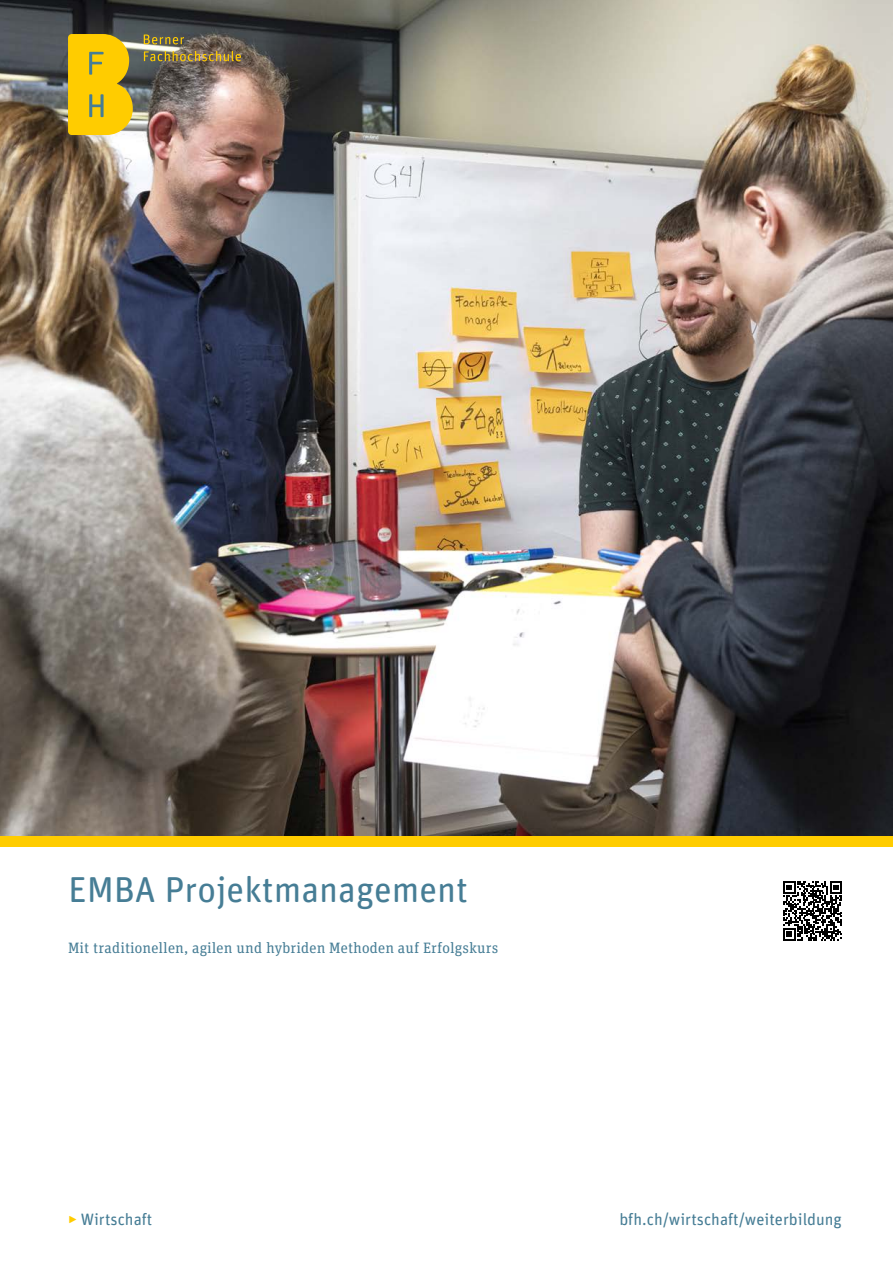
<style>
.page{position:relative;width:893px;height:1263px;background:#fff}
.page>*{position:absolute;margin:0;border:0;box-sizing:border-box;transform-origin:0 0}
.t1{font:36px "Unit Rounded Pro";color:#467d95}
.t2{font:16.5px "Unit Rounded Pro";color:#467d95}
.t3{font:15px "Unit Slab Pro";letter-spacing:.01em;color:#467d95}
.s1{font-weight:300;color:#fc0}
</style>
<div class="page">
<img style="left:0;top:0;width:893px;height:837px">
<div style="left:0;top:837px;width:893px;height:10px;background:#fc0"></div>
<svg style="left:68px;top:34px;width:65px;height:101px;background:#e8c014"></svg>
<svg style="left:144px;top:35px;width:40px;height:9px"></svg>
<svg style="left:144px;top:51px;width:97px;height:10px"></svg>
<svg style="left:783px;top:881px;width:59px;height:59px"></svg>
<h1 class="t1" style="left:68px;top:864px;width:401px">EMBA Projektmanagement</h1>
<p class="t3" style="left:68px;top:937px;width:432px">Mit traditionellen, agilen und hybriden Methoden auf Erfolgskurs</p>
<p class="t2" style="left:68px;top:1207px;width:86px"><span class="s1">‣</span> Wirtschaft</p>
<p class="t2" style="left:619px;top:1207px;width:224px">bfh.ch/wirtschaft/weiterbildung</p>
</div>
